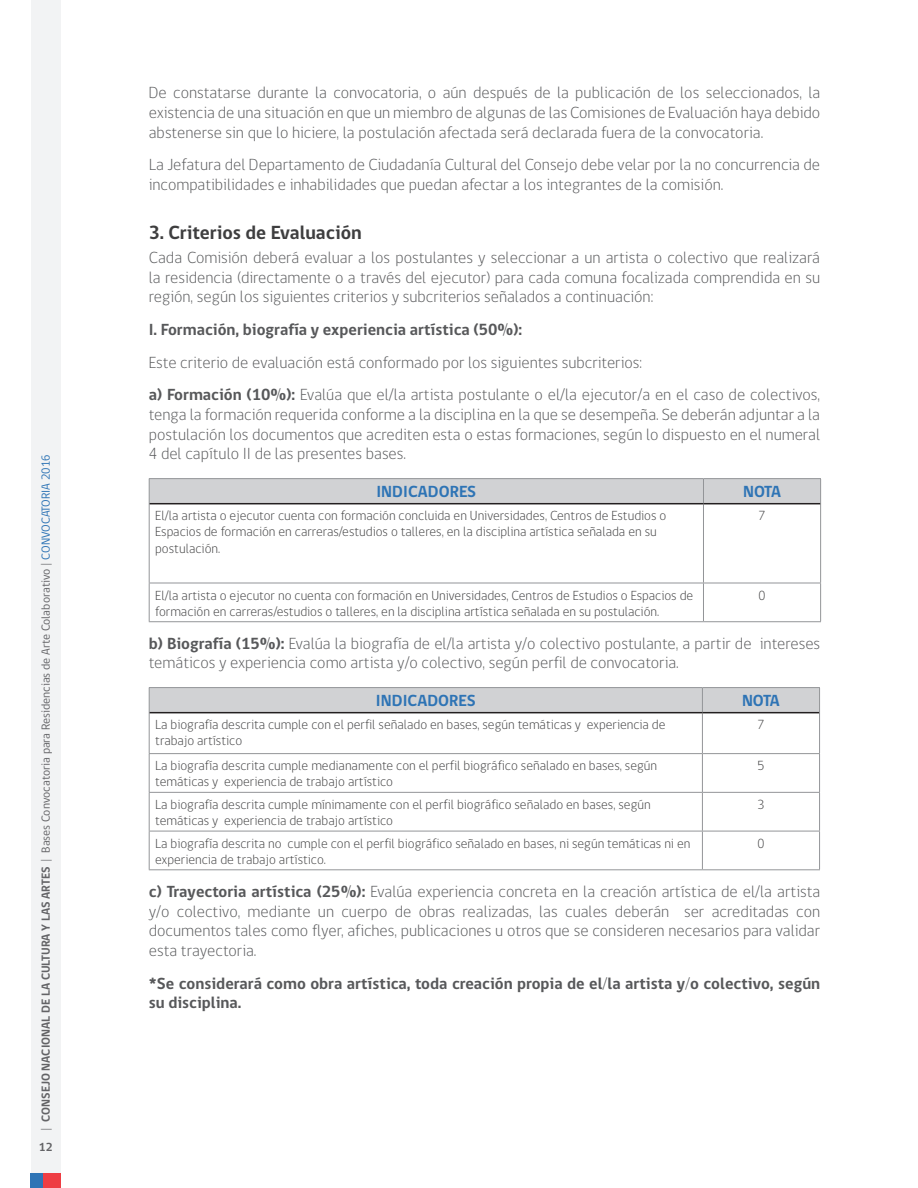
<style>
.page{position:relative;width:918px;height:1188px;background:#fff}
.page>*{position:absolute;margin:0;border:0;box-sizing:border-box;transform-origin:0 0}
._1{font:700 19.5px "gob CL";color:#3e3e3f}
.Cuerpo_de_texto{font:300 16.5px/19.8px "gob CL";color:#57585a;text-align:justify}
.Cuerpo_de_texto-2{font:700 16.5px/19.8px "gob CL";color:#57585a}
.I{font:700 16.5px "gob CL";color:#2e74b5}
.Texto_Tablas{font:700 16.5px "gob CL";letter-spacing:-.055em;color:#2e74b5}
.Texto_Tablas-2{font:300 13.5px/16.2px "gob CL";color:#3e3e3f}
.t1{font:12px "gob CL";color:#636366}
.t2{font:700 12px "gob CL";color:#636366}
.s1{font-weight:300}
.s2{font-weight:700}
.s3{color:#2e74b5}
</style>
<div class="page">
<div style="left:31px;top:0;width:30px;height:1188px;background:#f2f3f4"></div>
<div style="left:31px;top:1173px;width:12px;height:15px;background:#2e74b5"></div>
<div style="left:43px;top:1173px;width:18px;height:15px;background:#ee3d43"></div>
<hr style="left:149px;top:478px;width:554px;height:1px;background:#939598">
<hr style="left:703px;top:478px;width:118px;height:1px;background:#939598">
<div style="left:149px;top:479px;width:672px;height:25px;background:#d1d2d4"></div>
<hr style="left:149px;top:504px;width:1px;height:79px;background:#939598">
<hr style="left:703px;top:504px;width:1px;height:79px;background:#939598">
<hr style="left:820px;top:504px;width:1px;height:79px;background:#939598">
<hr style="left:149px;top:583px;width:554px;height:1px;background:#939598">
<hr style="left:149px;top:583px;width:1px;height:38px;background:#939598">
<hr style="left:703px;top:583px;width:118px;height:1px;background:#939598">
<hr style="left:703px;top:583px;width:1px;height:38px;background:#939598">
<hr style="left:820px;top:583px;width:1px;height:38px;background:#939598">
<hr style="left:149px;top:621px;width:554px;height:1px;background:#939598">
<hr style="left:703px;top:621px;width:118px;height:1px;background:#939598">
<hr style="left:150px;top:503px;width:553px;height:1px;background:#231f20">
<hr style="left:703px;top:503px;width:117px;height:1px;background:#231f20">
<hr style="left:149px;top:687px;width:553px;height:1px;background:#939598">
<hr style="left:702px;top:687px;width:118px;height:1px;background:#939598">
<div style="left:149px;top:688px;width:671px;height:25px;background:#d1d2d4"></div>
<hr style="left:149px;top:713px;width:1px;height:40px;background:#939598">
<hr style="left:702px;top:713px;width:1px;height:40px;background:#939598">
<hr style="left:819px;top:713px;width:1px;height:40px;background:#939598">
<hr style="left:149px;top:753px;width:553px;height:1px;background:#939598">
<hr style="left:149px;top:754px;width:1px;height:38px;background:#939598">
<hr style="left:702px;top:753px;width:118px;height:1px;background:#939598">
<hr style="left:702px;top:754px;width:1px;height:38px;background:#939598">
<hr style="left:819px;top:754px;width:1px;height:38px;background:#939598">
<hr style="left:149px;top:792px;width:553px;height:1px;background:#939598">
<hr style="left:149px;top:793px;width:1px;height:38px;background:#939598">
<hr style="left:702px;top:792px;width:118px;height:1px;background:#939598">
<hr style="left:702px;top:793px;width:1px;height:38px;background:#939598">
<hr style="left:819px;top:793px;width:1px;height:38px;background:#939598">
<hr style="left:149px;top:831px;width:553px;height:1px;background:#939598">
<hr style="left:149px;top:831px;width:1px;height:38px;background:#939598">
<hr style="left:702px;top:831px;width:118px;height:1px;background:#939598">
<hr style="left:702px;top:831px;width:1px;height:38px;background:#939598">
<hr style="left:819px;top:831px;width:1px;height:38px;background:#939598">
<hr style="left:149px;top:869px;width:553px;height:1px;background:#939598">
<hr style="left:702px;top:869px;width:118px;height:1px;background:#939598">
<hr style="left:150px;top:712px;width:552px;height:1px;background:#231f20">
<hr style="left:702px;top:712px;width:117px;height:1px;background:#231f20">
<p class="t1" style="left:38px;top:1131px;width:678px;rotate:-90deg"><span class="s1">|</span> <span class="s2">CONSEJO NACIONAL DE LA CULTURA Y LAS ARTES</span> <span class="s1">|</span> Bases Convocatoria para Residencias de Arte Colaborativo | <span class="s3">CONVOCATORIA 2016</span></p>
<p class="t2" style="left:39px;top:1139px;width:15px">12</p>
<p class="Cuerpo_de_texto" style="left:149px;top:83px;width:673px">De constatarse durante la convocatoria, o aún después de la publicación de los seleccionados, la existencia de una situación en que un miembro de algunas de las Comisiones de Evaluación haya debido abstenerse sin que lo hiciere, la postulación afectada será declarada fuera de la convocatoria.</p>
<p class="Cuerpo_de_texto" style="left:149px;top:155px;width:673px">La Jefatura del Departamento de Ciudadanía Cultural del Consejo debe velar por la no concurrencia de incompatibilidades e inhabilidades que puedan afectar a los integrantes de la comisión.</p>
<p class="_1" style="left:149px;top:219px;width:214px">3. Criterios de Evaluación</p>
<p class="Cuerpo_de_texto" style="left:149px;top:248px;width:673px">Cada Comisión deberá evaluar a los postulantes y seleccionar a un artista o colectivo que realizará la residencia (directamente o a través del ejecutor) para cada comuna focalizada comprendida en su región, según los siguientes criterios y subcriterios señalados a continuación:</p>
<p class="Cuerpo_de_texto-2" style="left:149px;top:320px;width:375px">I. Formación, biografía y experiencia artística (50%):</p>
<p class="Cuerpo_de_texto" style="left:149px;top:353px;width:495px">Este criterio de evaluación está conformado por los siguientes subcriterios:</p>
<p class="Cuerpo_de_texto" style="left:149px;top:385px;width:673px"><span class="s2">a) Formación (10%):</span> Evalúa que el/la artista postulante o el/la ejecutor/a en el caso de colectivos, tenga la formación requerida conforme a la disciplina en la que se desempeña. Se deberán adjuntar a la postulación los documentos que acrediten esta o estas formaciones, según lo dispuesto en el numeral 4 del capítulo II de las presentes bases.</p>
<p class="I" style="left:376px;top:480px;width:101px">INDICADORES</p>
<p class="Texto_Tablas" style="left:743px;top:480px;width:39px">NOTA</p>
<p class="Texto_Tablas-2" style="left:155px;top:508px;width:513px">El/la artista o ejecutor cuenta con formación concluida en Universidades, Centros de Estudios o<br>Espacios de formación en carreras/estudios o talleres, en la disciplina artística señalada en su postulación.</p>
<p class="Texto_Tablas-2" style="left:759px;top:508px;width:9px">7</p>
<p class="Texto_Tablas-2" style="left:155px;top:587px;width:540px">El/la artista o ejecutor no cuenta con formación en Universidades, Centros de Estudios o Espacios de formación en carreras/estudios o talleres, en la disciplina artística señalada en su postulación.</p>
<p class="Texto_Tablas-2" style="left:759px;top:587px;width:9px">0</p>
<p class="Cuerpo_de_texto" style="left:149px;top:634px;width:673px"><span class="s2">b) Biografía (15%):</span> Evalúa la biografía de el/la artista y/o colectivo postulante, a partir de intereses temáticos y experiencia como artista y/o colectivo, según perfil de convocatoria.</p>
<p class="I" style="left:376px;top:689px;width:101px">INDICADORES</p>
<p class="Texto_Tablas" style="left:742px;top:689px;width:39px">NOTA</p>
<p class="Texto_Tablas-2" style="left:155px;top:717px;width:512px">La biografía descrita cumple con el perfil señalado en bases, según temáticas y experiencia de trabajo artístico</p>
<p class="Texto_Tablas-2" style="left:757px;top:717px;width:9px">7</p>
<p class="Texto_Tablas-2" style="left:155px;top:758px;width:503px">La biografía descrita cumple medianamente con el perfil biográfico señalado en bases, según temáticas y experiencia de trabajo artístico</p>
<p class="Texto_Tablas-2" style="left:757px;top:758px;width:9px">5</p>
<p class="Texto_Tablas-2" style="left:155px;top:797px;width:497px">La biografía descrita cumple mínimamente con el perfil biográfico señalado en bases, según temáticas y experiencia de trabajo artístico</p>
<p class="Texto_Tablas-2" style="left:757px;top:797px;width:9px">3</p>
<p class="Texto_Tablas-2" style="left:155px;top:835px;width:537px">La biografía descrita no cumple con el perfil biográfico señalado en bases, ni según temáticas ni en experiencia de trabajo artístico.</p>
<p class="Texto_Tablas-2" style="left:757px;top:835px;width:9px">0</p>
<p class="Cuerpo_de_texto" style="left:149px;top:882px;width:673px"><span class="s2">c) Trayectoria artística (25%):</span> Evalúa experiencia concreta en la creación artística de el/la artista y/o colectivo, mediante un cuerpo de obras realizadas, las cuales deberán ser acreditadas con documentos tales como flyer, afiches, publicaciones u otros que se consideren necesarios para validar esta trayectoria.</p>
<p class="Cuerpo_de_texto-2" style="left:149px;top:974px;width:673px">*Se considerará como obra artística, toda creación propia de el/la artista y/o colectivo, según su disciplina.</p>
</div>
